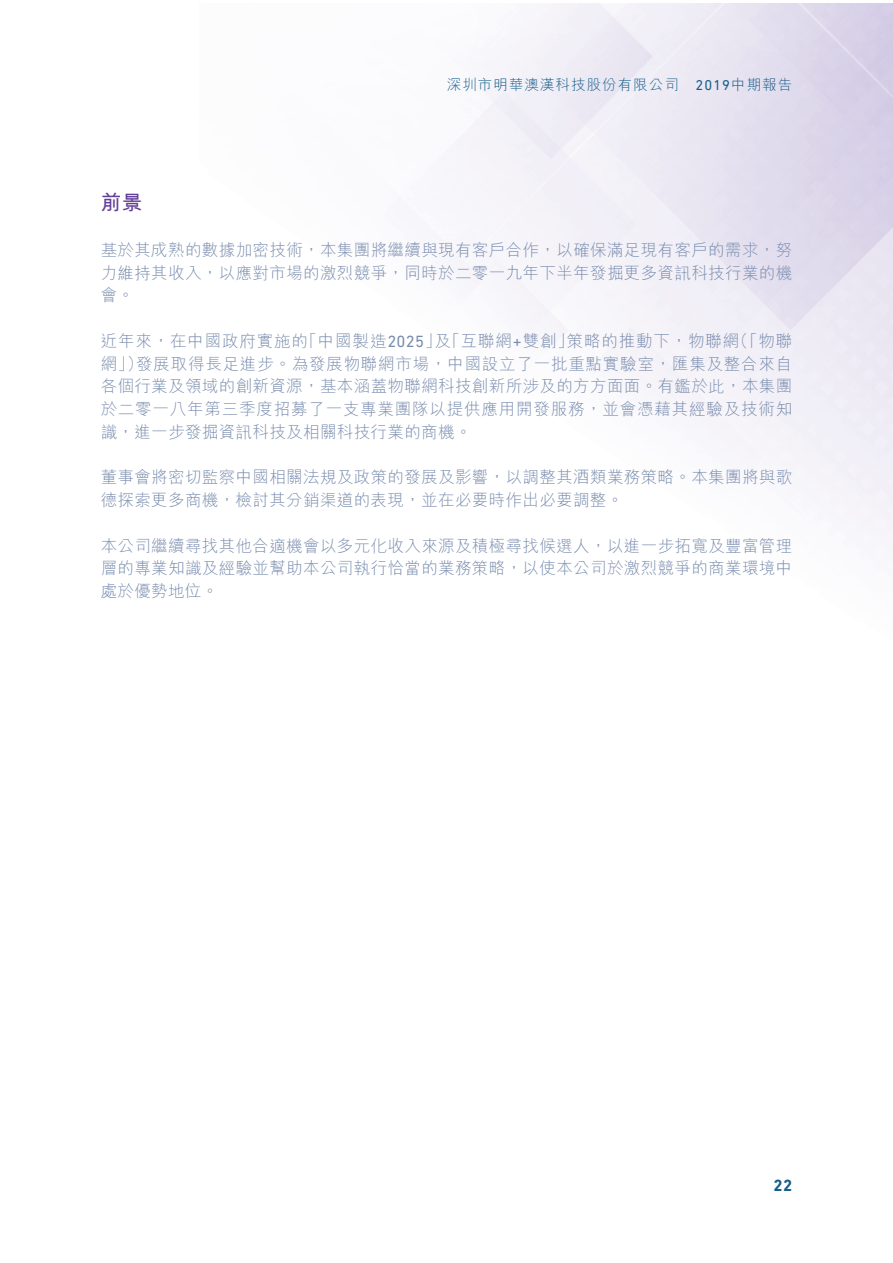
<style>
.page{position:relative;width:893px;height:1263px;background:#fff}
.page>*{position:absolute;margin:0;border:0;box-sizing:border-box;transform-origin:0 0}
.t1{font:20.7px "M Hei HK Bold E Ten B5 H";color:#624099}
.t2{font:16.5px/22.8px "M Hei HK Light E Ten B5 H";letter-spacing:.02em;color:#798cae;text-align:justify}
.t3{font:700 16.5px "DIN Next LT Pro";color:#155e8b}
.t4{font:14.4px "M Hei HK Light E Ten B5 H";letter-spacing:.075em;color:#155e8b}
.s1{font-family:"DIN Next LT Pro"}
</style>
<div class="page">
<p class="t4" style="left:447px;top:79px;width:347px">深圳市明華澳漢科技股份有限公司 <span class="s1">2019</span>中期報告</p>
<p class="t1" style="left:101px;top:195px;width:43px">前景</p>
<p class="t2" style="left:101px;top:240px;width:693px">基於其成熟的數據加密技術，本集團將繼續與現有客戶合作，以確保滿足現有客戶的需求，努力維持其收入，以應對市場的激烈競爭，同時於二零一九年下半年發掘更多資訊科技行業的機會。</p>
<p class="t2" style="left:101px;top:331px;width:693px">近年來，在中國政府實施的「中國製造<span class="s1">2025</span>」及「互聯網<span class="s1">+</span>雙創」策略的推動下，物聯網（「物聯網」）發展取得長足進步。為發展物聯網市場，中國設立了一批重點實驗室，匯集及整合來自各個行業及領域的創新資源，基本涵蓋物聯網科技創新所涉及的方方面面。有鑑於此，本集團於二零一八年第三季度招募了一支專業團隊以提供應用開發服務，並會憑藉其經驗及技術知識，進一步發掘資訊科技及相關科技行業的商機。</p>
<p class="t2" style="left:101px;top:468px;width:693px">董事會將密切監察中國相關法規及政策的發展及影響，以調整其酒類業務策略。本集團將與歌德探索更多商機，檢討其分銷渠道的表現，並在必要時作出必要調整。</p>
<p class="t2" style="left:101px;top:536px;width:693px">本公司繼續尋找其他合適機會以多元化收入來源及積極尋找候選人，以進一步拓寬及豐富管理層的專業知識及經驗並幫助本公司執行恰當的業務策略，以使本公司於激烈競爭的商業環境中處於優勢地位。</p>
<p class="t3" style="left:773px;top:1179px;width:20px">22</p>
</div>
